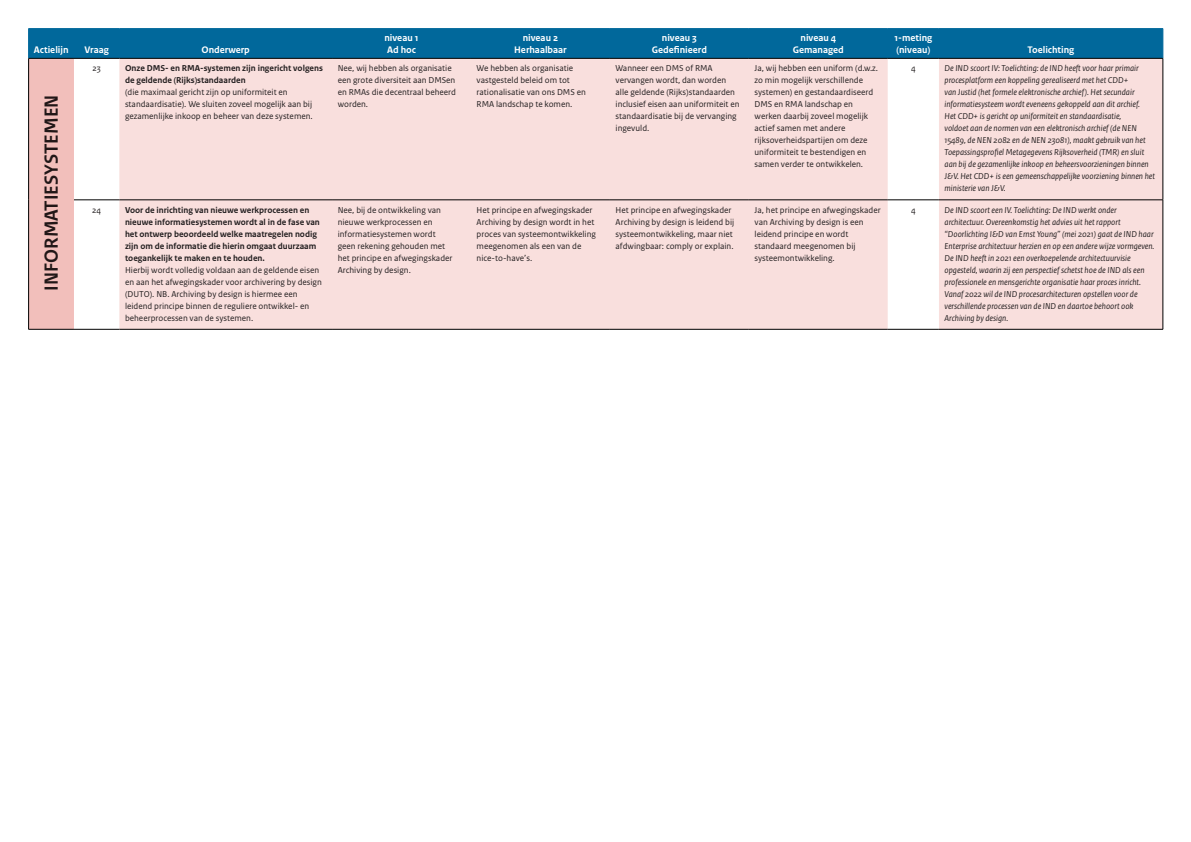
<style>
.page{position:relative;width:1191px;height:842px;background:#fff}
.page>*{position:absolute;margin:0;border:0;box-sizing:border-box;transform-origin:0 0}
.Actielijn{font:700 20px "Rijksoverheid Sans Heading";color:#231f20}
.t1{font:700 10px/12px "Rijksoverheid Sans Text";color:#fff;text-align:center}
.t2{font:9px/12px "Rijksoverheid Sans Text";color:#231f20}
.t3{font:italic 9px/12px "Rijksoverheid Sans Text";color:#231f20}
.t4{font:700 9px/12px "Rijksoverheid Sans Text";color:#231f20}
</style>
<div class="page">
<hr style="left:471px;top:329px;width:139px;height:1px;background:#000">
<hr style="left:610px;top:329px;width:139px;height:1px;background:#000">
<hr style="left:749px;top:329px;width:138px;height:1px;background:#000">
<hr style="left:887px;top:329px;width:52px;height:1px;background:#000">
<hr style="left:939px;top:329px;width:224px;height:1px;background:#000">
<hr style="left:28px;top:28px;width:46px;height:1px;background:#01689b">
<hr style="left:74px;top:28px;width:45px;height:1px;background:#01689b">
<hr style="left:119px;top:28px;width:213px;height:1px;background:#01689b">
<hr style="left:332px;top:28px;width:139px;height:1px;background:#01689b">
<hr style="left:471px;top:28px;width:139px;height:1px;background:#01689b">
<hr style="left:610px;top:28px;width:139px;height:1px;background:#01689b">
<hr style="left:749px;top:28px;width:138px;height:1px;background:#01689b">
<hr style="left:887px;top:28px;width:52px;height:1px;background:#01689b">
<hr style="left:939px;top:28px;width:224px;height:1px;background:#01689b">
<svg style="left:28px;top:29px;width:1135px;height:300px;background:#ded2d5"></svg>
<hr style="left:28px;top:329px;width:46px;height:1px;background:#000">
<hr style="left:74px;top:329px;width:45px;height:1px;background:#000">
<hr style="left:119px;top:329px;width:213px;height:1px;background:#000">
<hr style="left:332px;top:329px;width:139px;height:1px;background:#000">
<p class="t1" style="left:34px;top:44px;width:36px">Actielijn</p>
<p class="t1" style="left:84px;top:44px;width:26px">Vraag</p>
<p class="t1" style="left:201px;top:44px;width:50px">Onderwerp</p>
<h1 class="Actielijn" style="left:40px;top:291px;width:198px;rotate:-90deg">INFORMATIESYSTEMEN</h1>
<p class="t2" style="left:92px;top:63px;width:10px">23</p>
<p class="t4" style="left:125px;top:63px;width:199px">Onze DMS- en RMA-systemen zijn ingericht volgens de geldende (Rijks)standaarden</p>
<p class="t2" style="left:125px;top:87px;width:189px">(die maximaal gericht zijn op uniformiteit en standaardisatie). We sluiten zoveel mogelijk aan bij gezamenlijke inkoop en beheer van deze systemen.</p>
<p class="t2" style="left:92px;top:204px;width:11px">24</p>
<p class="t4" style="left:125px;top:204px;width:196px">Voor de inrichting van nieuwe werkprocessen en nieuwe informatiesystemen wordt al in de fase van het ontwerp beoordeeld welke maatregelen nodig zijn om de informatie die hierin omgaat duurzaam toegankelijk te maken en te houden.</p>
<p class="t2" style="left:125px;top:264px;width:198px">Hierbij wordt volledig voldaan aan de geldende eisen en aan het afwegingskader voor archivering by design (DUTO). NB. Archiving by design is hiermee een leidend principe binnen de reguliere ontwikkel- en beheerprocessen van de systemen.</p>
<p class="t1" style="left:384px;top:32px;width:36px;text-align:left">niveau 1<br>Ad hoc</p>
<p class="t1" style="left:514px;top:32px;width:54px">niveau 2<br>Herhaalbaar</p>
<p class="t1" style="left:652px;top:32px;width:57px">niveau 3<br>Gedefinieerd</p>
<p class="t1" style="left:793px;top:32px;width:53px">niveau 4<br>Gemanaged</p>
<p class="t1" style="left:894px;top:32px;width:39px;text-align:left">1-meting (niveau)</p>
<p class="t1" style="left:1027px;top:44px;width:48px">Toelichting</p>
<p class="t2" style="left:338px;top:63px;width:120px">Nee, wij hebben als organisatie een grote diversiteit aan DMSen en RMAs die decentraal beheerd worden.</p>
<p class="t2" style="left:476px;top:63px;width:111px">We hebben als organisatie vastgesteld beleid om tot rationalisatie van ons DMS en<br>RMA landschap te komen.</p>
<p class="t2" style="left:615px;top:63px;width:125px">Wanneer een DMS of RMA vervangen wordt, dan worden alle geldende (Rijks)standaarden inclusief eisen aan uniformiteit en standaardisatie bij de vervanging ingevuld.</p>
<p class="t2" style="left:754px;top:63px;width:125px">Ja, wij hebben een uniform (d.w.z. zo min mogelijk verschillende systemen) en gestandaardiseerd<br>DMS en RMA landschap en werken daarbij zoveel mogelijk actief samen met andere rijksoverheidspartijen om deze uniformiteit te bestendigen en samen verder te ontwikkelen.</p>
<p class="t2" style="left:911px;top:63px;width:6px">4</p>
<p class="t3" style="left:944px;top:63px;width:212px">De IND scoort IV: Toelichting: de IND heeft voor haar primair procesplatform een koppeling gerealiseerd met het CDD+<br>van Justid (het formele elektronische archief). Het secundair informatiesysteem wordt eveneens gekoppeld aan dit archief.<br>Het CDD+ is gericht op uniformiteit en standaardisatie,<br>voldoet aan de normen van een elektronisch archief (de NEN 15489, de NEN 2082 en de NEN 23081), maakt gebruik van het Toepassingsprofiel Metagegevens Rijksoverheid (TMR) en sluit aan bij de gezamenlijke inkoop en beheersvoorzieningen binnen J&amp;V. Het CDD+ is een gemeenschappelijke voorziening binnen het ministerie van J&amp;V.</p>
<p class="t2" style="left:338px;top:204px;width:116px">Nee, bij de ontwikkeling van nieuwe werkprocessen en informatiesystemen wordt geen rekening gehouden met het principe en afwegingskader<br>Archiving by design.</p>
<p class="t2" style="left:476px;top:204px;width:121px">Het principe en afwegingskader<br>Archiving by design wordt in het proces van systeemontwikkeling meegenomen als een van de nice-to-have’s.</p>
<p class="t2" style="left:615px;top:204px;width:120px">Het principe en afwegingskader Archiving by design is leidend bij systeemontwikkeling, maar niet afdwingbaar: comply or explain.</p>
<p class="t2" style="left:754px;top:204px;width:128px">Ja, het principe en afwegingskader van Archiving by design is een leidend principe en wordt standaard meegenomen bij systeemontwikkeling.</p>
<p class="t2" style="left:911px;top:204px;width:6px">4</p>
<p class="t3" style="left:944px;top:204px;width:211px">De IND scoort een IV. Toelichting: De IND werkt onder architectuur. Overeenkomstig het advies uit het rapport “Doorlichting I&amp;D van Ernst Young” (mei 2021) gaat de IND haar Enterprise architectuur herzien en op een andere wijze vormgeven.<br>De IND heeft in 2021 een overkoepelende architectuurvisie opgesteld, waarin zij een perspectief schetst hoe de IND als een professionele en mensgerichte organisatie haar proces inricht.<br>Vanaf 2022 wil de IND procesarchitecturen opstellen voor de verschillende processen van de IND en daartoe behoort ook Archiving by design.</p>
</div>
